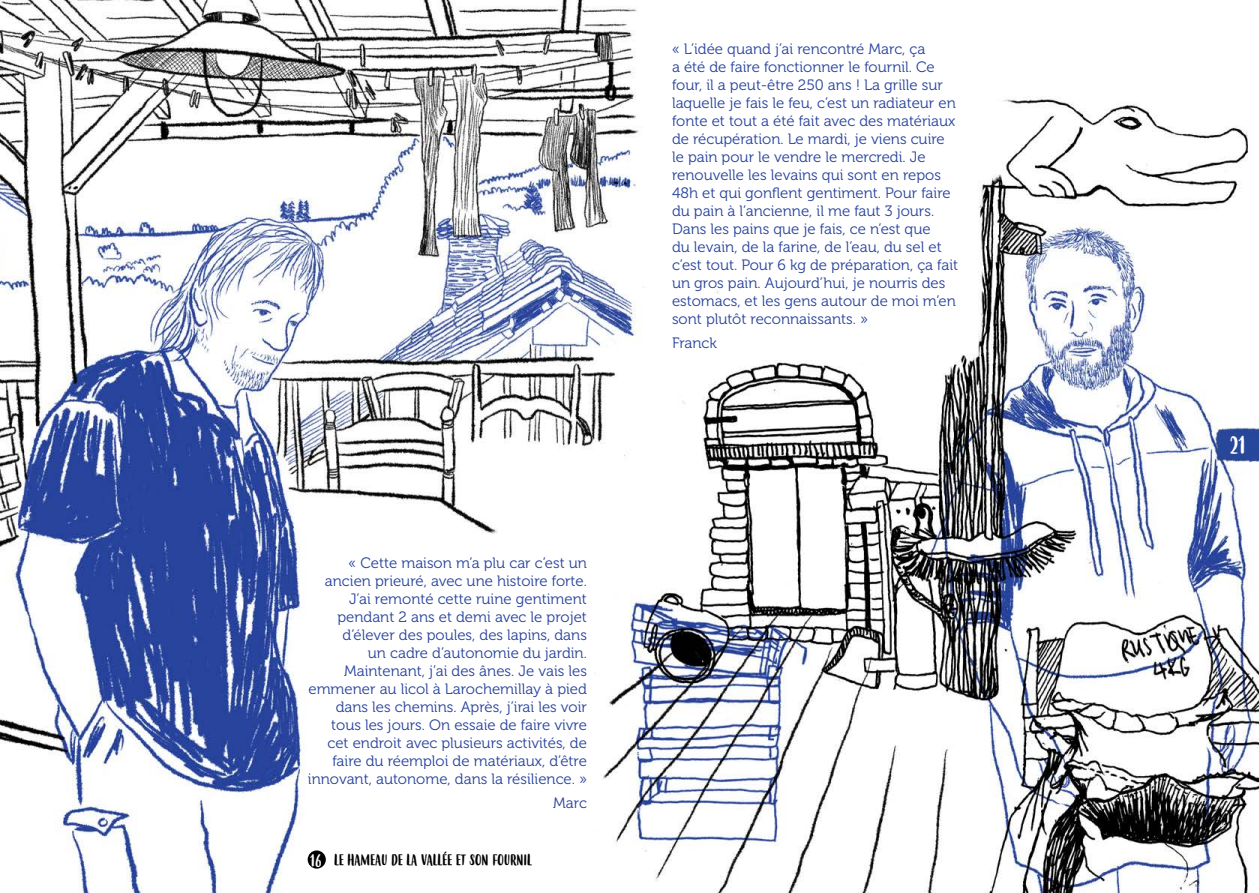
<style>
.page{position:relative;width:1259px;height:893px;background:#fff}
.page>*{position:absolute;margin:0;border:0;box-sizing:border-box;transform-origin:0 0}
.t1{font:24px "Budidaya";color:#fff}
.t2{font:15px/18px "Museo 300";color:#27439c}
.t3{font:15px "Budidaya";color:#000}
.s1{font-size:16.5px;color:#fff}
</style>
<div class="page">
<img style="left:0;top:0;width:1259px;height:893px">
<div style="left:308px;top:850px;width:18px;height:19px;background:#000;border-radius:50%"></div>
<img style="left:1209px;top:418px;width:50px;height:56px">
<p class="t2" style="left:308px;top:554px;width:280px;text-align:right">« Cette maison m’a plu car c’est un ancien prieuré, avec une histoire forte.<br>J’ai remonté cette ruine gentiment pendant 2 ans et demi avec le projet d’élever des poules, des lapins, dans<br>un cadre d’autonomie du jardin.<br>Maintenant, j’ai des ânes. Je vais les emmener au licol à Larochemillay à pied dans les chemins. Après, j’irai les voir tous les jours. On essaie de faire vivre cet endroit avec plusieurs activités, de faire du réemploi de matériaux, d’être innovant, autonome, dans la résilience. »</p>
<p class="t2" style="left:553px;top:794px;width:35px">Marc</p>
<p class="t3" style="left:310px;top:851px;width:223px"><span class="s1">16</span> LE HAMEAU DE LA VALLÉE ET SON FOURNIL</p>
<p class="t2" style="left:672px;top:40px;width:288px">« L’idée quand j’ai rencontré Marc, ça<br>a été de faire fonctionner le fournil. Ce four, il a peut-être 250 ans ! La grille sur laquelle je fais le feu, c’est un radiateur en fonte et tout a été fait avec des matériaux de récupération. Le mardi, je viens cuire le pain pour le vendre le mercredi. Je renouvelle les levains qui sont en repos 48h et qui gonflent gentiment. Pour faire du pain à l’ancienne, il me faut 3 jours.<br>Dans les pains que je fais, ce n’est que<br>du levain, de la farine, de l’eau, du sel et c’est tout. Pour 6 kg de préparation, ça fait un gros pain. Aujourd’hui, je nourris des estomacs, et les gens autour de moi m’en sont plutôt reconnaissants. »</p>
<p class="t2" style="left:672px;top:334px;width:46px">Franck</p>
<h1 class="t1" style="left:1230px;top:432px;width:17px">21</h1>
</div>
